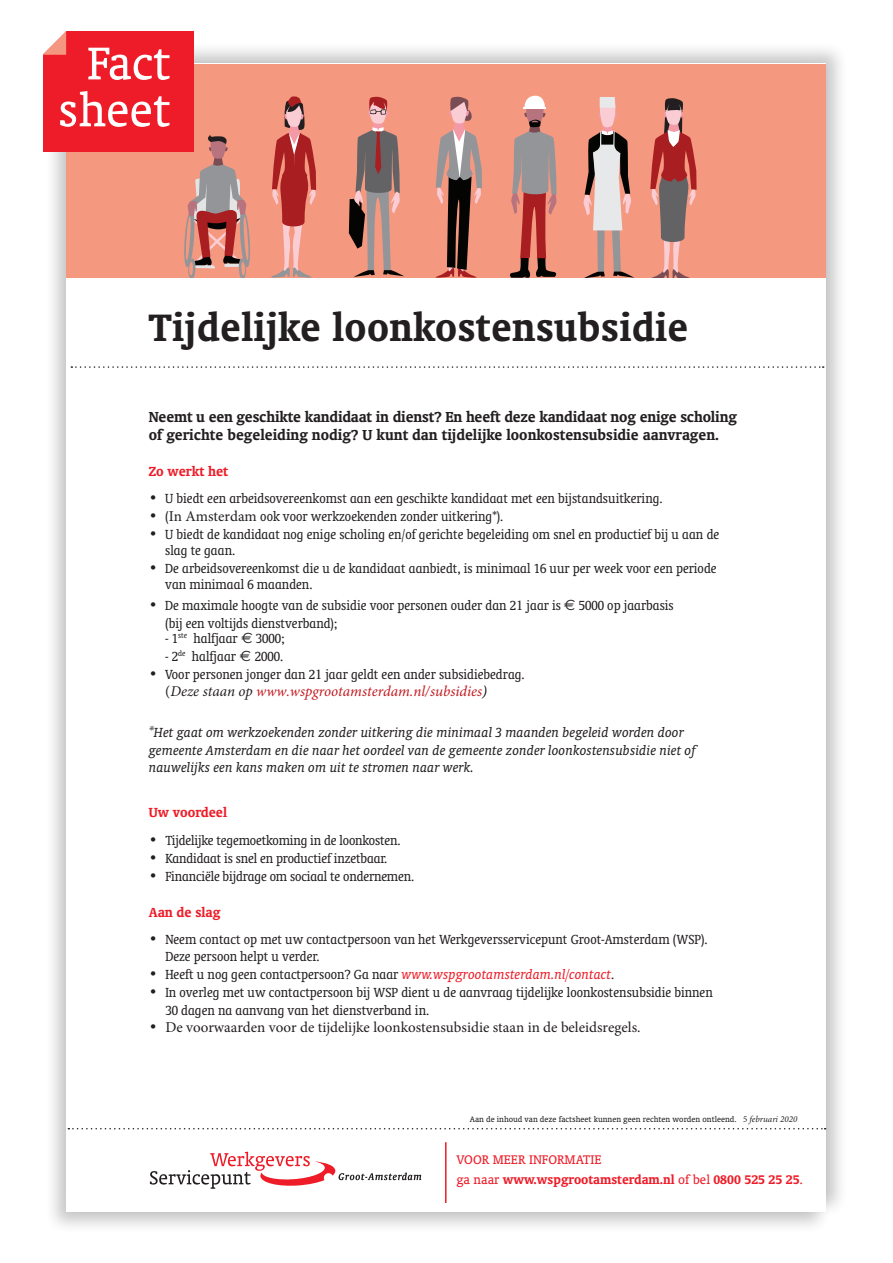
<style>
.page{position:relative;width:893px;height:1263px;background:#fff}
.page>*{position:absolute;margin:0;border:0;box-sizing:border-box;transform-origin:0 0}
.t1{font:700 43.5px "Oranda BT";letter-spacing:.01em;color:#231f20}
.t2{font:700 16.5px/18px "Oranda BT";letter-spacing:-.005em;color:#231f20}
.t3{font:condensed 15px/16.4px "Oranda BT";color:#231f20}
.t4{font:italic 15px/17.9px "Oranda BT";color:#231f20}
.t5{font:15px "Minion Pro";color:#231f20}
.t6{font:italic 15px "Minion Pro";color:#c31920}
.t7{font:700 15px "Oranda BT";color:#ee1c28}
.t8{font:700 14.25px/19.5px "Oranda BT";color:#ee1c28}
.t9{font:9px "Oranda BT";color:#231f20}
.s1{font-family:"Minion Pro";font-stretch:normal}
.s2{font-family:"Euro Sans";font-stretch:normal}
.s3{font-style:normal;color:#231f20}
.s4{color:#231f20}
.s5{color:#000}
.s6{font-size:16.5px}
.s7{font-style:italic;font-stretch:normal;color:#ee1c28}
.s8{font-family:"Oranda BT";font-stretch:condensed}
.s9{font-family:"Minion Pro"}
.s10{font-family:"Minion Pro";font-style:italic}
.s11{font-weight:400}
</style>
<div class="page">
<div style="left:61px;top:41px;width:788px;height:1176px;background:#231f20;opacity:.25"></div>
<div style="left:44px;top:58px;width:788px;height:1176px;background:#231f20;opacity:.25"></div>
<div style="left:67px;top:64px;width:759px;height:1148px;background:#fff"></div>
<hr style="left:445px;top:1142px;width:1px;height:61px;background:#ee1c28">
<svg style="left:150px;top:1152px;width:271px;height:37px"></svg>
<svg style="left:68px;top:1128px;width:758px;height:1px"></svg>
<div style="left:67px;top:64px;width:759px;height:214px;background:#f59880"></div>
<svg style="left:436px;top:97px;width:46px;height:181px"></svg>
<svg style="left:271px;top:96px;width:45px;height:182px"></svg>
<svg style="left:349px;top:97px;width:55px;height:180px"></svg>
<svg style="left:184px;top:135px;width:67px;height:143px"></svg>
<svg style="left:583px;top:97px;width:51px;height:181px"></svg>
<svg style="left:650px;top:98px;width:47px;height:180px"></svg>
<svg style="left:510px;top:96px;width:47px;height:182px"></svg>
<div style="left:43px;top:31px;width:151px;height:121px;background:#ee1c28"></div>
<svg style="left:88px;top:48px;width:82px;height:32px"></svg>
<svg style="left:60px;top:91px;width:110px;height:36px"></svg>
<svg style="left:43px;top:31px;width:24px;height:24px"></svg>
<svg style="left:71px;top:366px;width:753px;height:2px"></svg>
<h1 class="t1" style="left:149px;top:301px;width:541px">Tijdelijke loonkostensubsidie</h1>
<p class="t2" style="left:149px;top:407px;width:589px">Neemt u een geschikte kandidaat in dienst? En heeft deze kandidaat nog enige scholing of gerichte begeleiding nodig? U kunt dan tijdelijke loonkostensubsidie aanvragen.</p>
<p class="t7" style="left:149px;top:462px;width:81px">Zo werkt het</p>
<p class="t3" style="left:149px;top:490px;width:515px">• U biedt een arbeidsovereenkomst aan een geschikte kandidaat met een bijstandsuitkering.</p>
<p class="t3" style="left:149px;top:508px;width:356px">• (<span class="s1">In Amsterdam</span> ook voor werkzoekenden zonder uitkering*).</p>
<p class="t3" style="left:165px;top:526px;width:556px;text-indent:-16px">• U biedt de kandidaat nog enige scholing en/of gerichte begeleiding om snel en productief bij u aan de slag te gaan.</p>
<p class="t3" style="left:165px;top:560px;width:553px;text-indent:-16px">• De arbeidsovereenkomst die u de kandidaat aanbiedt, is minimaal 16 uur per week voor een periode van minimaal 6 maanden.</p>
<p class="t3" style="left:165px;top:596px;width:510px;line-height:17.7px;text-indent:-16px">• De maximale hoogte van de subsidie voor personen ouder dan 2<span class="s1">1</span> jaar is <span class="s2">€</span> 5000 op jaarbasis (bij een voltijds dienstverband);</p>
<p class="t3" style="left:165px;top:630px;width:121px">- 1<sup>ste</sup> halfjaar <span class="s2">€</span> 3000;</p>
<p class="t3" style="left:165px;top:648px;width:120px">- 2<sup>de</sup> halfjaar <span class="s2">€</span> 2000.</p>
<p class="t3" style="left:149px;top:666px;width:377px">• Voor personen jonger dan 2<span class="s1">1</span> jaar geldt een ander subsidiebedrag.</p>
<p class="t6" style="left:165px;top:681px;width:324px"><span class="s3">(</span><span class="s4">Deze staan op</span> www.wspgrootamsterdam.nl/subsidies<span class="s5">)</span></p>
<p class="t4" style="left:149px;top:723px;width:548px"><span class="s6">*</span>Het gaat om werkzoekenden zonder uitkering die minimaal 3 maanden begeleid worden door gemeente Amsterdam en die naar het oordeel van de gemeente zonder loonkostensubsidie niet of nauwelijks een kans maken om uit te stromen naar werk.</p>
<p class="t7" style="left:149px;top:804px;width:80px">Uw voordeel</p>
<p class="t3" style="left:149px;top:831px;width:253px">• Tijdelijke tegemoetkoming in de loonkosten.</p>
<p class="t3" style="left:149px;top:849px;width:240px">• Kandidaat is snel en productief inzetbaar.</p>
<p class="t3" style="left:149px;top:867px;width:267px">• Financiële bijdrage om sociaal te ondernemen.</p>
<p class="t7" style="left:149px;top:903px;width:73px">Aan de slag</p>
<p class="t3" style="left:165px;top:930px;width:544px;line-height:17.4px;text-indent:-16px">• Neem contact op met uw contactpersoon van het Werkgeversservicepunt Groot-Amsterdam (WSP).<br>Deze persoon helpt u verder.</p>
<p class="t3" style="left:149px;top:966px;width:467px">• Heeft u nog geen contactpersoon? Ga naar <span class="s7">www.wspgrootamsterdam.nl/contact</span>.</p>
<p class="t3" style="left:165px;top:983px;width:549px;line-height:17.4px;text-indent:-16px">• In overleg met uw contactpersoon bij WSP dient u de aanvraag tijdelijke loonkostensubsidie binnen<br>30 dagen na aanvang van het dienstverband in.</p>
<p class="t5" style="left:149px;top:1017px;width:493px"><span class="s8">•</span> De voorwaarden voor de tijdelijke loonkostensubsidie staan in de beleidsregels.</p>
<p class="t9" style="left:470px;top:1114px;width:329px">Aan de inhoud van deze factsheet kunnen geen rechten worden ontleend. <span class="s9">5</span> <span class="s10">februari 2020</span></p>
<p class="t8" style="left:456px;top:1149px;width:348px"><span class="s11">VOOR MEER INFORMATIE<br>ga naar</span> www.wspgrootamsterdam.nl <span class="s11">of bel</span> 0800 525 25 25<span class="s11">.</span></p>
</div>
